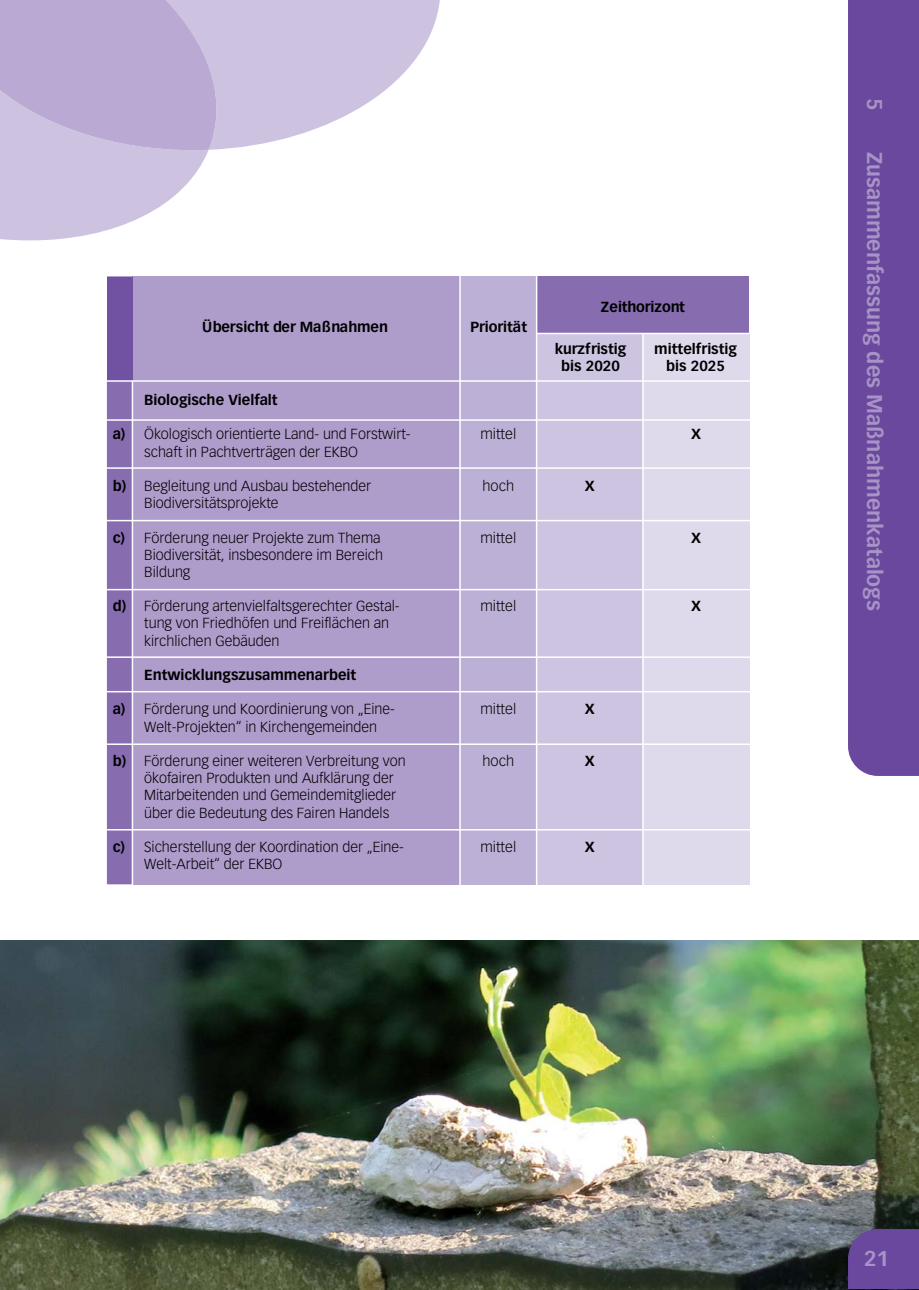
<style>
.page{position:relative;width:919px;height:1290px;background:#fff}
.page>*{position:absolute;margin:0;border:0;box-sizing:border-box;transform-origin:0 0}
.t1{font:700 21px "Vectora LT";color:#a793c6}
.t2{font:300 14.25px/17.2px "Vectora LT";color:#000}
.t3{font:700 14.25px/17.2px "Vectora LT";color:#000;text-align:center}
</style>
<div class="page">
<img style="left:0;top:940px;width:918px;height:348px">
<div style="left:643px;top:333px;width:106px;height:551px;background:#dfd9ec"></div>
<div style="left:536px;top:276px;width:213px;height:56px;background:#876cb0"></div>
<div style="left:536px;top:333px;width:107px;height:551px;background:#cdc4e1"></div>
<div style="left:460px;top:276px;width:76px;height:608px;background:#bdb0d6"></div>
<div style="left:132px;top:276px;width:328px;height:608px;background:#ae9ccb"></div>
<div style="left:107px;top:276px;width:25px;height:608px;background:#876cb0"></div>
<div style="left:107px;top:277px;width:25px;height:103px;background:#7151a1"></div>
<hr style="left:98px;top:419px;width:659px;height:2px;background:#fff">
<hr style="left:98px;top:380px;width:659px;height:2px;background:#fff">
<hr style="left:98px;top:467px;width:659px;height:2px;background:#fff">
<hr style="left:98px;top:520px;width:659px;height:1px;background:#fff">
<hr style="left:98px;top:589px;width:659px;height:1px;background:#fff">
<hr style="left:98px;top:656px;width:659px;height:2px;background:#fff">
<hr style="left:98px;top:691px;width:659px;height:1px;background:#fff">
<hr style="left:98px;top:743px;width:659px;height:2px;background:#fff">
<hr style="left:98px;top:829px;width:659px;height:1px;background:#fff">
<hr style="left:132px;top:381px;width:1px;height:516px;background:#fff">
<hr style="left:459px;top:250px;width:2px;height:640px;background:#fff">
<hr style="left:536px;top:250px;width:1px;height:640px;background:#fff">
<hr style="left:642px;top:333px;width:1px;height:564px;background:#fff">
<hr style="left:536px;top:333px;width:213px;height:1px;background:#fff">
<svg style="left:226px;top:0;width:214px;height:149px;fill:#cdc3e1"></svg>
<svg style="left:0;top:0;width:226px;height:240px;background:#c8bcdd"></svg>
<div style="left:848px;top:1228px;width:70px;height:60px;background:#6a489d"></div>
<div style="left:848px;top:0;width:70px;height:776px;background:#6a489d"></div>
<p class="t1" style="left:882px;top:98px;width:14px;rotate:90deg">5</p>
<p class="t3" style="left:202px;top:319px;width:187px">Übersicht der Maßnahmen</p>
<p class="t3" style="left:470px;top:319px;width:58px">Priorität</p>
<p class="t3" style="left:600px;top:300px;width:86px">Zeithorizont</p>
<p class="t3" style="left:554px;top:341px;width:73px">kurzfristig bis 2020</p>
<p class="t3" style="left:654px;top:341px;width:84px">mittelfristig bis 2025</p>
<p class="t3" style="left:113px;top:427px;width:14px">a)</p>
<p class="t3" style="left:113px;top:478px;width:15px">b)</p>
<p class="t3" style="left:113px;top:530px;width:14px">c)</p>
<p class="t3" style="left:113px;top:599px;width:15px">d)</p>
<p class="t3" style="left:113px;top:702px;width:14px">a)</p>
<p class="t3" style="left:113px;top:753px;width:15px">b)</p>
<p class="t3" style="left:113px;top:839px;width:14px">c)</p>
<p class="t3" style="left:144px;top:393px;width:135px">Biologische Vielfalt</p>
<p class="t2" style="left:144px;top:426px;width:268px">Ökologisch orientierte Land- und Forstwirt&shy;schaft in Pachtverträgen der EKBO</p>
<p class="t2" style="left:144px;top:477px;width:228px">Begleitung und Ausbau bestehender<br>Biodiversitätsprojekte</p>
<p class="t2" style="left:144px;top:529px;width:240px">Förderung neuer Projekte zum Thema<br>Biodiversität, insbesondere im Bereich<br>Bildung</p>
<p class="t2" style="left:144px;top:597px;width:257px">Förderung artenvielfaltsgerechter Gestal&shy;tung von Friedhöfen und Freiflächen an kirchlichen Gebäuden</p>
<p class="t3" style="left:144px;top:667px;width:214px">Entwicklungszusammenarbeit</p>
<p class="t2" style="left:144px;top:700px;width:252px">Förderung und Koordinierung von „Eine-<br>Welt-Projekten“ in Kirchengemeinden</p>
<p class="t2" style="left:144px;top:752px;width:263px">Förderung einer weiteren Verbreitung von ökofairen Produkten und Aufklärung der Mitarbeitenden und Gemeindemitglieder über die Bedeutung des Fairen Handels</p>
<p class="t2" style="left:144px;top:838px;width:261px">Sicherstellung der Koordination der „Eine-<br>Welt-Arbeit“ der EKBO</p>
<p class="t2" style="left:480px;top:426px;width:37px">mittel</p>
<p class="t2" style="left:482px;top:477px;width:33px">hoch</p>
<p class="t2" style="left:480px;top:529px;width:37px">mittel</p>
<p class="t2" style="left:480px;top:597px;width:37px">mittel</p>
<p class="t2" style="left:480px;top:700px;width:37px">mittel</p>
<p class="t2" style="left:482px;top:752px;width:33px">hoch</p>
<p class="t2" style="left:480px;top:838px;width:37px">mittel</p>
<p class="t3" style="left:584px;top:478px;width:11px">X</p>
<p class="t3" style="left:584px;top:702px;width:11px">X</p>
<p class="t3" style="left:584px;top:753px;width:11px">X</p>
<p class="t3" style="left:584px;top:839px;width:11px">X</p>
<p class="t3" style="left:691px;top:427px;width:11px">X</p>
<p class="t3" style="left:691px;top:530px;width:11px">X</p>
<p class="t3" style="left:691px;top:599px;width:11px">X</p>
<p class="t1" style="left:882px;top:152px;width:460px;rotate:90deg">Zusammenfassung des Maßnahmenkatalogs</p>
<p class="t1" style="left:864px;top:1250px;width:26px">21</p>
</div>
